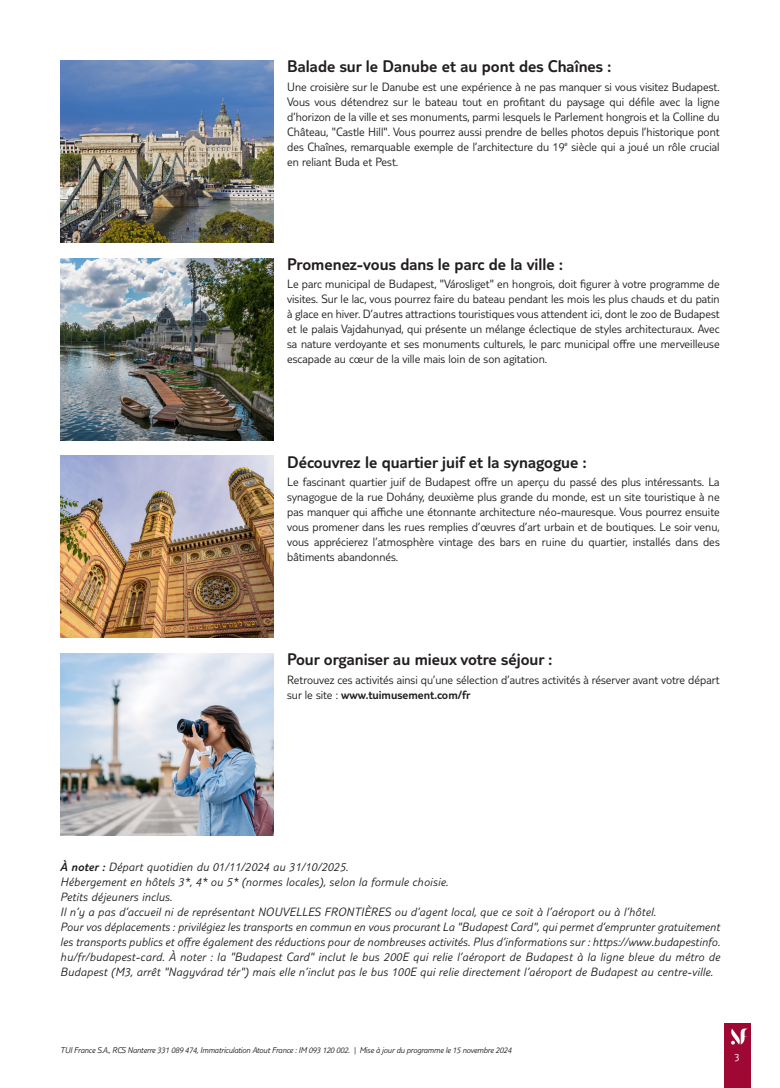
<style>
.page{position:relative;width:780px;height:1088px;background:#fff}
.page>*{position:absolute;margin:0;border:0;box-sizing:border-box;transform-origin:0 0}
.t1{font:300 17.5px "TUI Type";color:#231f20}
.t2{font:300 12.5px/15px "TUI Type";color:#231f20;text-align:justify}
.t3{font:italic 300 12.5px/15px "TUI Type";letter-spacing:.02em;color:#231f20}
.t4{font:300 11.25px "TUI Type";color:#fff}
.t5{font:italic 300 8.75px "TUI Type";letter-spacing:-.02em;color:#231f20}
.s1{font-style:inherit}
</style>
<div class="page">
<div style="left:724px;top:1023px;width:26px;height:65px;background:#9e0832"></div>
<svg style="left:731px;top:1028px;width:17px;height:16px"></svg>
<img style="left:60px;top:60px;width:213px;height:182px">
<img style="left:60px;top:258px;width:213px;height:182px">
<img style="left:60px;top:456px;width:213px;height:182px">
<img style="left:60px;top:654px;width:213px;height:182px">
<h1 class="t1" style="left:287px;top:56px;width:325px">Balade sur le Danube et au pont des Chaînes :</h1>
<p class="t2" style="left:287px;top:79px;width:434px">Une croisière sur le Danube est une expérience à ne pas manquer si vous visitez Budapest.<br>Vous vous détendrez sur le bateau tout en profitant du paysage qui défile avec la ligne d’horizon de la ville et ses monuments, parmi lesquels le Parlement hongrois et la Colline du Château, "Castle Hill". Vous pourrez aussi prendre de belles photos depuis l’historique pont des Chaînes, remarquable exemple de l’architecture du 19<sup>e</sup> siècle qui a joué un rôle crucial en reliant Buda et Pest.</p>
<h1 class="t1" style="left:287px;top:254px;width:277px">Promenez-vous dans le parc de la ville :</h1>
<p class="t2" style="left:287px;top:276px;width:434px">Le parc municipal de Budapest, "Városliget" en hongrois, doit figurer à votre programme de visites. Sur le lac, vous pourrez faire du bateau pendant les mois les plus chauds et du patin à glace en hiver. D’autres attractions touristiques vous attendent ici, dont le zoo de Budapest et le palais Vajdahunyad, qui présente un mélange éclectique de styles architecturaux. Avec sa nature verdoyante et ses monuments culturels, le parc municipal offre une merveilleuse escapade au cœur de la ville mais loin de son agitation.</p>
<h1 class="t1" style="left:287px;top:452px;width:301px">Découvrez le quartier juif et la synagogue :</h1>
<p class="t2" style="left:287px;top:474px;width:434px">Le fascinant quartier juif de Budapest offre un aperçu du passé des plus intéressants. La synagogue de la rue Dohány, deuxième plus grande du monde, est un site touristique à ne pas manquer qui affiche une étonnante architecture néo-mauresque. Vous pourrez ensuite vous promener dans les rues remplies d’œuvres d’art urbain et de boutiques. Le soir venu, vous apprécierez l’atmosphère vintage des bars en ruine du quartier, installés dans des bâtiments abandonnés.</p>
<h1 class="t1" style="left:287px;top:649px;width:267px">Pour organiser au mieux votre séjour :</h1>
<p class="t2" style="left:287px;top:672px;width:434px">Retrouvez ces activités ainsi qu’une sélection d’autres activités à réserver avant votre départ sur le site : <span class="s1">www.tuimusement.com/fr</span></p>
<p class="t3" style="left:60px;top:859px;width:661px"><span class="s1">À noter :</span> Départ quotidien du 01/11/2024 au 31/10/2025.<br>Hébergement en hôtels 3*, 4* ou 5* (normes locales), selon la formule choisie.<br>Petits déjeuners inclus.<br>Il n’y a pas d’accueil ni de représentant NOUVELLES FRONTIÈRES ou d’agent local, que ce soit à l’aéroport ou à l’hôtel.<br>Pour vos déplacements : privilégiez les transports en commun en vous procurant La "Budapest Card", qui permet d’emprunter gratuitement les transports publics et offre également des réductions pour de nombreuses activités. Plus d’informations sur : https://www.budapestinfo. hu/fr/budapest-card. À noter : la "Budapest Card" inclut le bus 200E qui relie l’aéroport de Budapest à la ligne bleue du métro de Budapest (M3, arrêt "Nagyvárad tér") mais elle n’inclut pas le bus 100E qui relie directement l’aéroport de Budapest au centre-ville.</p>
<p class="t5" style="left:60px;top:1045px;width:452px">TUI France S.A., RCS Nanterre 331 089 474, Immatriculation Atout France : IM 093 120 002. | Mise à jour du programme le 15 novembre 2024</p>
<p class="t4" style="left:734px;top:1050px;width:7px">3</p>
</div>
